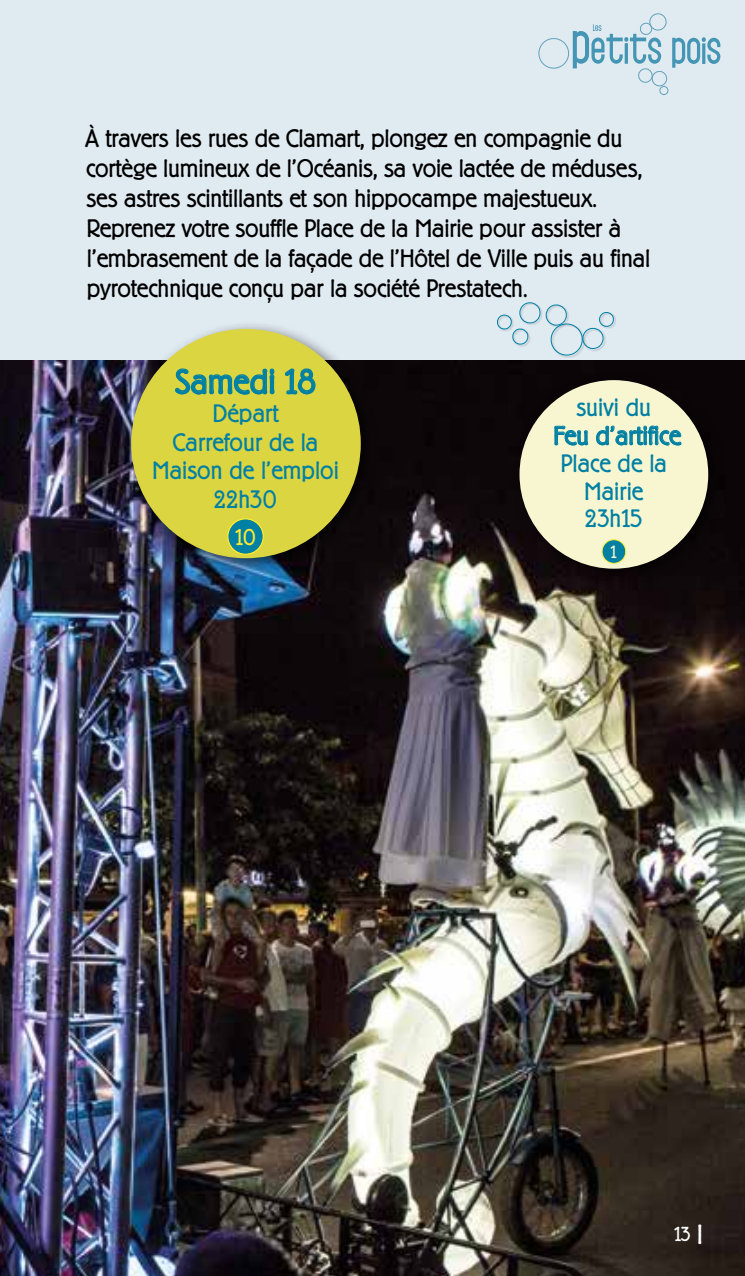
<style>
.page{position:relative;width:745px;height:1276px;background:#fff}
.page>*{position:absolute;margin:0;border:0;box-sizing:border-box;transform-origin:0 0}
.t1{font:300 34.25px "Berliner Grotesk";color:#0080a3}
.t2{font:300 26px "Berliner Grotesk";color:#0080a3}
.t3{font:300 25px/30px "Berliner Grotesk";letter-spacing:-.01em;color:#000}
.t4{font:300 25px/28.8px "Berliner Grotesk";color:#0080a3;text-align:center}
.t5{font:300 22.5px "Berliner Grotesk";color:#ffec32}
.t6{font:300 20px "Berliner Grotesk";color:#fff}
.t7{font:300 17.5px "Berliner Grotesk";color:#f7f6d1}
.s1{font-size:27.5px}
</style>
<div class="page">
<div style="left:0;top:0;width:744px;height:1276px;background:#e0eaf1"></div>
<img style="left:0;top:360px;width:744px;height:916px">
<div style="left:122px;top:320px;width:257px;height:257px;background:#000;opacity:.6"></div>
<div style="left:131px;top:329px;width:229px;height:229px;background:#dcd542;border-radius:50%"></div>
<svg style="left:175px;top:368px;width:100px;height:27px"></svg>
<svg style="left:285px;top:368px;width:31px;height:27px"></svg>
<div style="left:510px;top:371px;width:216px;height:216px;background:#000;opacity:.6"></div>
<div style="left:519px;top:380px;width:188px;height:189px;background:#f7f6d1;border-radius:50%"></div>
<svg style="left:554px;top:425px;width:34px;height:21px"></svg>
<svg style="left:596px;top:425px;width:85px;height:21px"></svg>
<div style="left:497px;top:303px;width:119px;height:55px;background:#000;opacity:.4"></div>
<svg style="left:497px;top:302px;width:117px;height:55px"></svg>
<div style="left:658px;top:86px;width:10px;height:9px;border:1px solid #63a1bd;border-radius:50%"></div>
<svg style="left:538px;top:13px;width:182px;height:74px"></svg>
<div style="left:639px;top:22px;width:13px;height:13px;border:1px solid #63a1bd;border-radius:5px"></div>
<div style="left:228px;top:519px;width:35px;height:35px;background:#0080a3;border-radius:50%"></div>
<div style="left:227px;top:518px;width:37px;height:37px;border:1px solid #ffec32;border-radius:50%"></div>
<div style="left:601px;top:540px;width:24px;height:23px;background:#0080a3;border-radius:50%"></div>
<div style="left:601px;top:539px;width:24px;height:25px;border:1px solid #ffec32;border-radius:50%"></div>
<p class="t3" style="left:85px;top:124px;width:566px">À travers les rues de Clamart, plongez en compagnie du cortège lumineux de l’Océanis, sa voie lactée de méduses, ses astres scintillants et son hippocampe majestueux.<br>Reprenez votre souffle Place de la Mairie pour assister à l’embrasement de la façade de l’Hôtel de Ville puis au final pyrotechnique conçu par la société Prestatech.</p>
<h1 class="t1" style="left:175px;top:362px;width:143px">Samedi 18</h1>
<p class="t4" style="left:152px;top:399px;width:188px">Départ<br>Carrefour de la<br>Maison de l’emploi<br>22h30</p>
<p class="t4" style="left:576px;top:393px;width:76px">suivi du</p>
<p class="t2" style="left:553px;top:421px;width:129px">Feu d’artifice</p>
<p class="t4" style="left:560px;top:450px;width:108px;line-height:27.5px">Place de la<br>Mairie<br>23h15</p>
<p class="t5" style="left:235px;top:524px;width:22px">10</p>
<p class="t7" style="left:610px;top:542px;width:8px">1</p>
<p class="t6" style="left:673px;top:1223px;width:31px">13 <span class="s1">I</span></p>
</div>
